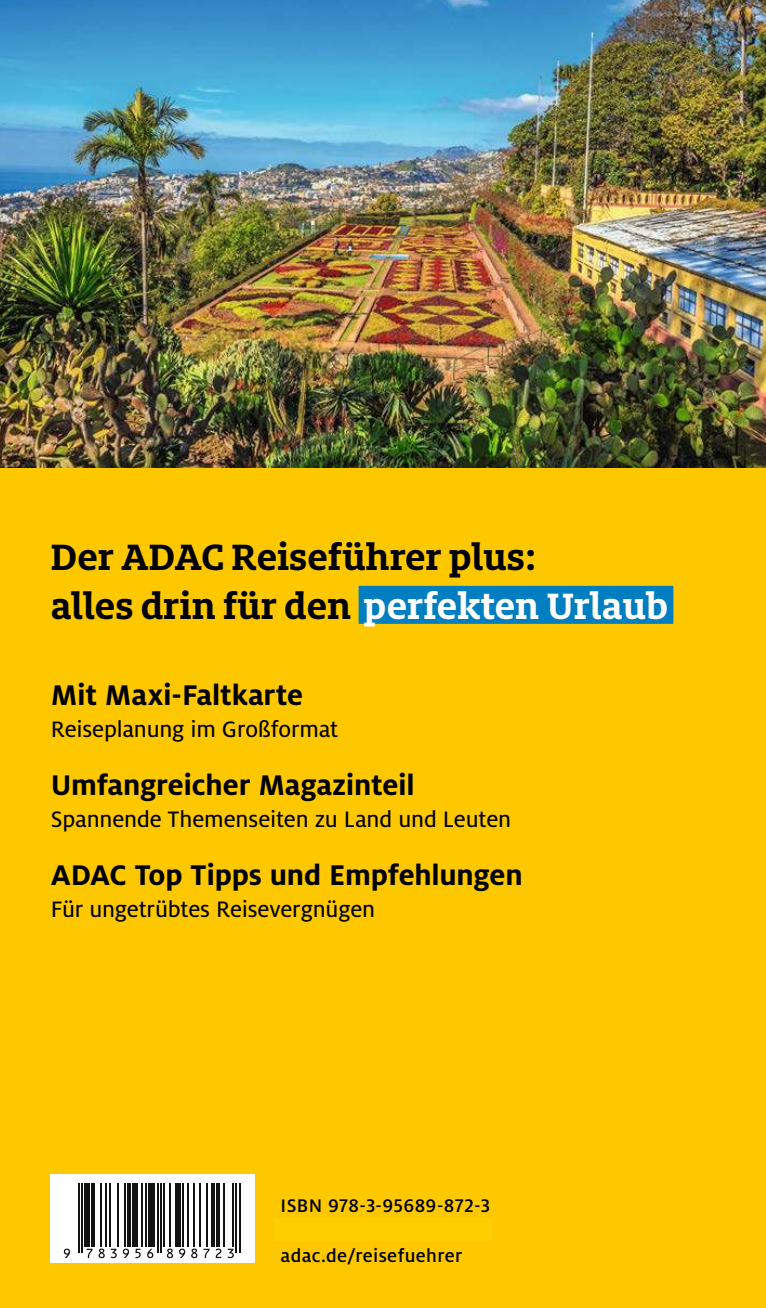
<style>
.page{position:relative;width:766px;height:1308px;background:#fff}
.page>*{position:absolute;margin:0;border:0;box-sizing:border-box;transform-origin:0 0}
.t1{font:700 40.5px/48.6px "Milo Slabfor ADAC";color:#000}
.t2{font:700 31.5px "Milofor ADAC";letter-spacing:-.005em;color:#000}
.t3{font:24.75px "Milofor ADAC Text";letter-spacing:-.005em;color:#000}
.t4{font:500 20.25px "Milofor ADAC";letter-spacing:.02em;color:#000}
.s1{color:#fff}
</style>
<div class="page">
<div style="left:0;top:0;width:765px;height:1307px;background:#fdc800"></div>
<div style="left:358px;top:586px;width:315px;height:38px;background:#007ec0"></div>
<div style="left:51px;top:1176px;width:204px;height:86px;background:#fff"></div>
<hr style="left:78px;top:1176px;width:2px;height:76px;background:#121212">
<hr style="left:81px;top:1176px;width:2px;height:76px;background:#121212">
<div style="left:85px;top:1176px;width:5px;height:70px;background:#121212"></div>
<hr style="left:92px;top:1176px;width:3px;height:70px;background:#121212">
<hr style="left:100px;top:1176px;width:2px;height:70px;background:#121212">
<hr style="left:105px;top:1176px;width:2px;height:70px;background:#121212">
<hr style="left:109px;top:1176px;width:1px;height:70px;background:#121212">
<hr style="left:117px;top:1176px;width:2px;height:70px;background:#121212">
<hr style="left:124px;top:1176px;width:2px;height:70px;background:#121212">
<hr style="left:128px;top:1176px;width:3px;height:70px;background:#121212">
<div style="left:133px;top:1176px;width:5px;height:70px;background:#121212"></div>
<hr style="left:141px;top:1176px;width:2px;height:70px;background:#121212">
<hr style="left:145px;top:1176px;width:1px;height:70px;background:#121212">
<div style="left:148px;top:1176px;width:7px;height:70px;background:#121212"></div>
<svg style="left:64px;top:1248px;width:6px;height:10px"></svg>
<svg style="left:86px;top:1248px;width:67px;height:10px"></svg>
<hr style="left:157px;top:1176px;width:1px;height:76px;background:#121212">
<hr style="left:160px;top:1176px;width:2px;height:76px;background:#121212">
<hr style="left:163px;top:1176px;width:2px;height:70px;background:#121212">
<hr style="left:169px;top:1176px;width:1px;height:70px;background:#121212">
<div style="left:175px;top:1176px;width:6px;height:70px;background:#121212"></div>
<hr style="left:182px;top:1176px;width:2px;height:70px;background:#121212">
<hr style="left:187px;top:1176px;width:2px;height:70px;background:#121212">
<hr style="left:193px;top:1176px;width:1px;height:70px;background:#121212">
<hr style="left:199px;top:1176px;width:2px;height:70px;background:#121212">
<hr style="left:206px;top:1176px;width:2px;height:70px;background:#121212">
<hr style="left:211px;top:1176px;width:4px;height:70px;background:#121212">
<hr style="left:217px;top:1176px;width:3px;height:70px;background:#121212">
<hr style="left:223px;top:1176px;width:2px;height:70px;background:#121212">
<hr style="left:232px;top:1176px;width:2px;height:70px;background:#121212">
<svg style="left:167px;top:1248px;width:67px;height:10px"></svg>
<hr style="left:235px;top:1176px;width:2px;height:76px;background:#121212">
<hr style="left:239px;top:1176px;width:1px;height:76px;background:#121212">
<img style="left:0;top:0;width:765px;height:468px">
<div style="left:51px;top:1174px;width:204px;height:8px;background:#fff"></div>
<div style="left:274px;top:1218px;width:217px;height:23px;background:#ffce00"></div>
<h1 class="t1" style="left:51px;top:535px;width:619px">Der ADAC Reiseführer plus:<br>alles drin für den <span class="s1">perfekten Urlaub</span></h1>
<p class="t2" style="left:51px;top:682px;width:254px">Mit Maxi-Faltkarte</p>
<p class="t3" style="left:51px;top:719px;width:289px">Reiseplanung im Großformat</p>
<p class="t2" style="left:51px;top:772px;width:365px">Umfangreicher Magazinteil</p>
<p class="t3" style="left:51px;top:809px;width:462px">Spannende Themenseiten zu Land und Leuten</p>
<p class="t2" style="left:51px;top:862px;width:473px">ADAC Top Tipps und Empfehlungen</p>
<p class="t3" style="left:51px;top:899px;width:326px">Für ungetrübtes Reisevergnügen</p>
<p class="t4" style="left:280px;top:1197px;width:211px">ISBN 978-3-95689-872-3</p>
<p class="t4" style="left:280px;top:1247px;width:183px">adac.de/reisefuehrer</p>
</div>
